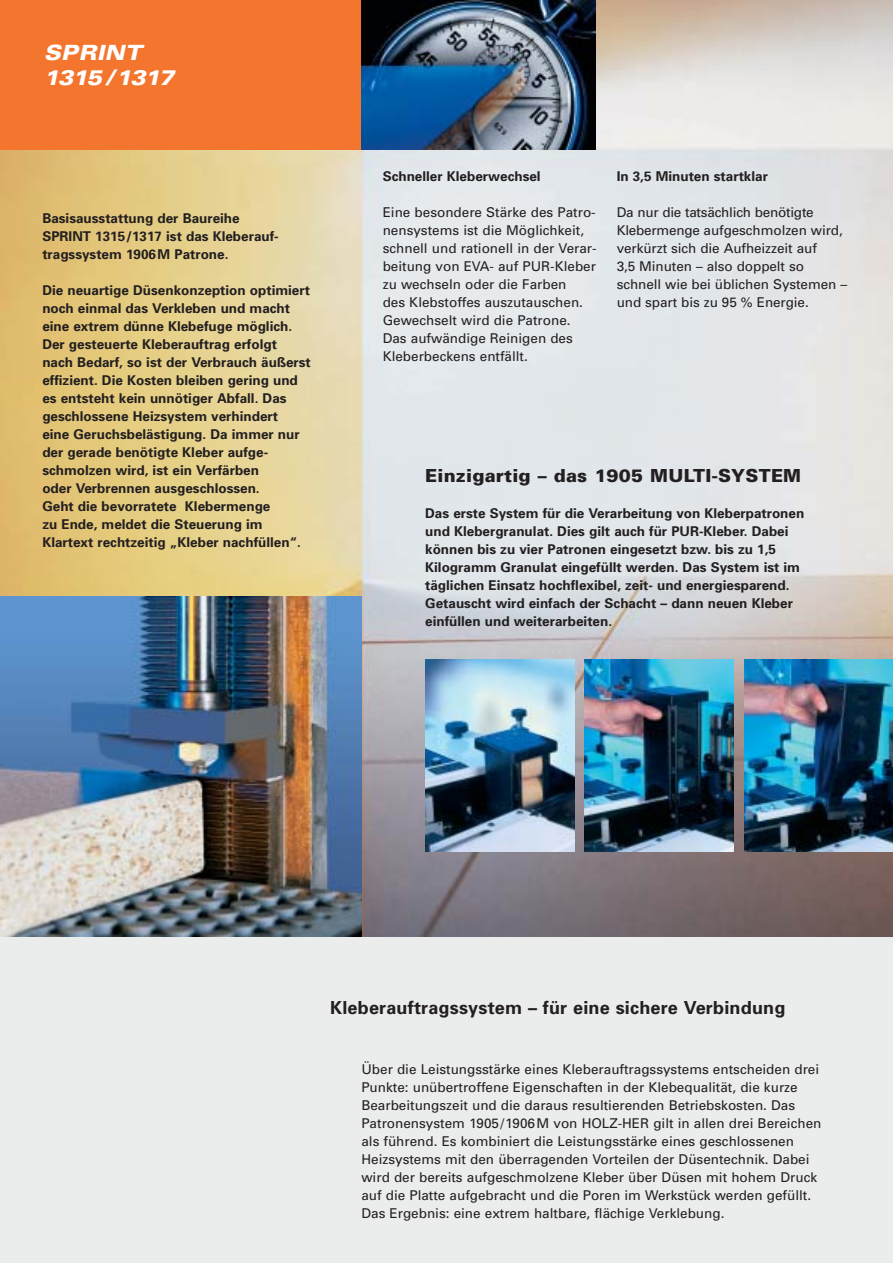
<style>
.page{position:relative;width:893px;height:1263px;background:#fff}
.page>*{position:absolute;margin:0;border:0;box-sizing:border-box;transform-origin:0 0}
.t1{font:italic 900 expanded 21px/25.2px "Univers";letter-spacing:-.035em;color:#fff}
.t2{font:700 18px "Univers";letter-spacing:.01em;color:#231f20}
.t3{font:900 18px "Univers";letter-spacing:.015em;color:#231f20}
.t4{font:13.5px/18px "Univers";color:#231f20}
.t5{font:700 13.5px/18px "Univers";color:#231f20}
</style>
<div class="page">
<div style="left:0;top:0;width:892px;height:1263px;background:#ebecec"></div>
<img style="left:0;top:0;width:892px;height:936px">
<div style="left:0;top:0;width:361px;height:150px;background:#f4752e"></div>
<img style="left:361px;top:0;width:234px;height:150px">
<img style="left:0;top:596px;width:361px;height:340px">
<img style="left:425px;top:660px;width:149px;height:191px">
<img style="left:584px;top:660px;width:149px;height:191px">
<img style="left:744px;top:660px;width:148px;height:191px">
<h1 class="t1" style="left:44px;top:42px;width:132px">SPRINT<br>1315 /1317</h1>
<p class="t5" style="left:42px;top:211px;width:238px">Basisausstattung der Baureihe<br>SPRINT 1315/1317 ist das Kleberauf&shy;tragssystem 1906M Patrone.</p>
<p class="t5" style="left:42px;top:283px;width:270px">Die neuartige Düsenkonzeption optimiert noch einmal das Verkleben und macht eine extrem dünne Klebefuge möglich.<br>Der gesteuerte Kleberauftrag erfolgt nach Bedarf, so ist der Verbrauch äußerst effizient. Die Kosten bleiben gering und es entsteht kein unnötiger Abfall. Das geschlossene Heizsystem verhindert<br>eine Geruchsbelästigung. Da immer nur der gerade benötigte Kleber aufge&shy;schmolzen wird, ist ein Verfärben<br>oder Verbrennen ausgeschlossen.<br>Geht die bevorratete Klebermenge<br>zu Ende, meldet die Steuerung im Klartext rechtzeitig „Kleber nachfüllen“.</p>
<p class="t5" style="left:382px;top:168px;width:159px">Schneller Kleberwechsel</p>
<p class="t4" style="left:382px;top:204px;width:215px">Eine besondere Stärke des Patro&shy;nensystems ist die Möglichkeit, schnell und rationell in der Verar&shy;beitung von EVA- auf PUR-Kleber zu wechseln oder die Farben<br>des Klebstoffes auszutauschen.<br>Gewechselt wird die Patrone.<br>Das aufwändige Reinigen des<br>Kleberbeckens entfällt.</p>
<p class="t5" style="left:616px;top:168px;width:153px">In 3,5 Minuten startklar</p>
<p class="t4" style="left:616px;top:204px;width:232px">Da nur die tatsächlich benötigte<br>Klebermenge aufgeschmolzen wird, verkürzt sich die Aufheizzeit auf<br>3,5 Minuten – also doppelt so schnell wie bei üblichen Systemen – und spart bis zu 95 % Energie.</p>
<h2 class="t3" style="left:425px;top:469px;width:377px">Einzigartig – das 1905 MULTI-SYSTEM</h2>
<p class="t5" style="left:425px;top:505px;width:380px">Das erste System für die Verarbeitung von Kleberpatronen und Klebergranulat. Dies gilt auch für PUR-Kleber. Dabei können bis zu vier Patronen eingesetzt bzw. bis zu 1,5<br>Kilogramm Granulat eingefüllt werden. Das System ist im täglichen Einsatz hochflexibel, zeit- und energiesparend.<br>Getauscht wird einfach der Schacht – dann neuen Kleber einfüllen und weiterarbeiten.</p>
<h2 class="t2" style="left:330px;top:1001px;width:456px">Kleberauftragssystem – für eine sichere Verbindung</h2>
<p class="t4" style="left:361px;top:1061px;width:461px">Über die Leistungsstärke eines Kleberauftragssystems entscheiden drei Punkte: unübertroffene Eigenschaften in der Klebequalität, die kurze Bearbeitungszeit und die daraus resultierenden Betriebskosten. Das Patronensystem 1905/1906M von HOLZ-HER gilt in allen drei Bereichen als führend. Es kombiniert die Leistungsstärke eines geschlossenen Heizsystems mit den überragenden Vorteilen der Düsentechnik. Dabei wird der bereits aufgeschmolzene Kleber über Düsen mit hohem Druck auf die Platte aufgebracht und die Poren im Werkstück werden gefüllt.<br>Das Ergebnis: eine extrem haltbare, flächige Verklebung.</p>
</div>
